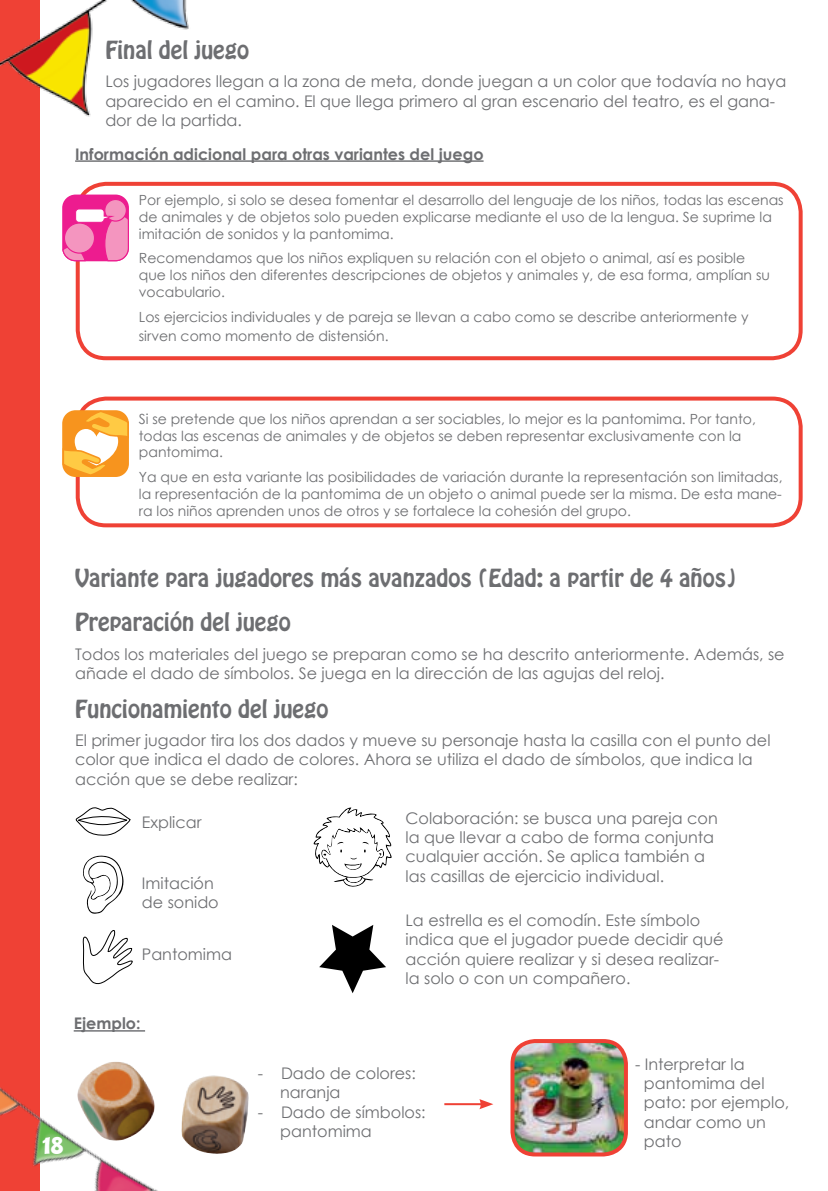
<style>
.page{position:relative;width:828px;height:1191px;background:#fff}
.page>*{position:absolute;margin:0;border:0;box-sizing:border-box;transform-origin:0 0}
.t1{font:22px "Hobo Std";color:#6d6e71}
.t2{font:20px "BD Cartoon Shout";color:#fff}
.t3{font:16px/19.2px "Century Gothic";color:#6d6e71}
.t4{font:700 16px "Century Gothic";color:#6d6e71}
.t5{font:14px/16.8px "Century Gothic";color:#6d6e71}
</style>
<div class="page">
<div style="left:0;top:0;width:40px;height:1191px;background:#ef4135"></div>
<img style="left:0;top:1072px;width:202px;height:119px">
<img style="left:0;top:0;width:189px;height:117px">
<hr style="left:75px;top:160px;width:408px;height:2px;background:#6d6e71">
<hr style="left:74px;top:1030px;width:71px;height:1px;background:#6d6e71">
<div style="left:76px;top:182px;width:726px;height:178px;border:4px solid #ef4135;border-radius:28px"></div>
<svg style="left:62px;top:194px;width:67px;height:67px;background:#f051a5"></svg>
<div style="left:105px;top:199px;width:21px;height:22px;background:#f495bf;border-radius:50%"></div>
<div style="left:104px;top:199px;width:23px;height:23px;border:1px solid #ed1c8f;border-radius:50%"></div>
<div style="left:64px;top:223px;width:31px;height:30px;background:#f495bf;border-radius:50%"></div>
<div style="left:64px;top:222px;width:31px;height:32px;border:1px solid #ed1c8f;border-radius:50%"></div>
<div style="left:76px;top:209px;width:28px;height:13px;background:#fff;border-radius:3px"></div>
<div style="left:75px;top:209px;width:30px;height:14px;border:1px solid #ed1c8f;border-radius:3px"></div>
<div style="left:76px;top:396px;width:726px;height:131px;border:4px solid #ef4135;border-radius:28px"></div>
<svg style="left:62px;top:410px;width:67px;height:67px"></svg>
<img style="left:77px;top:1062px;width:37px;height:31px">
<img style="left:515px;top:1042px;width:111px;height:111px">
<div style="left:510px;top:1039px;width:118px;height:117px;border:4px solid #ef4135;border-radius:23px"></div>
<svg style="left:83px;top:855px;width:41px;height:59px"></svg>
<svg style="left:75px;top:807px;width:56px;height:29px"></svg>
<svg style="left:82px;top:930px;width:51px;height:55px"></svg>
<svg style="left:313px;top:807px;width:79px;height:80px"></svg>
<svg style="left:319px;top:925px;width:67px;height:68px"></svg>
<hr style="left:444px;top:1103px;width:38px;height:2px;background:#ef4135">
<svg style="left:479px;top:1099px;width:14px;height:10px"></svg>
<h1 class="t1" style="left:105px;top:35px;width:145px">Final del juego</h1>
<p class="t3" style="left:105px;top:72px;width:682px">Los jugadores llegan a la zona de meta, donde juegan a un color que todavía no haya aparecido en el camino. El que llega primero al gran escenario del teatro, es el gana&shy;dor de la partida.</p>
<p class="t4" style="left:75px;top:142px;width:410px">Información adicional para otras variantes del juego</p>
<p class="t5" style="left:139px;top:191px;width:646px">Por ejemplo, si solo se desea fomentar el desarrollo del lenguaje de los niños, todas las escenas de animales y de objetos solo pueden explicarse mediante el uso de la lengua. Se suprime la imitación de sonidos y la pantomima.</p>
<p class="t5" style="left:139px;top:250px;width:632px">Recomendamos que los niños expliquen su relación con el objeto o animal, así es posible que los niños den diferentes descripciones de objetos y animales y, de esa forma, amplían su vocabulario.</p>
<p class="t5" style="left:139px;top:307px;width:611px;line-height:19.2px">Los ejercicios individuales y de pareja se llevan a cabo como se describe anteriormente y sirven como momento de distensión.</p>
<p class="t5" style="left:139px;top:410px;width:618px">Si se pretende que los niños aprendan a ser sociables, lo mejor es la pantomima. Por tanto, todas las escenas de animales y de objetos se deben representar exclusivamente con la pantomima.</p>
<p class="t5" style="left:139px;top:468px;width:645px;text-align:justify">Ya que en esta variante las posibilidades de variación durante la representación son limitadas, la representación de la pantomima de un objeto o animal puede ser la misma. De esta mane&shy;ra los niños aprenden unos de otros y se fortalece la cohesión del grupo.</p>
<h1 class="t1" style="left:75px;top:563px;width:662px">Variante para jugadores más avanzados (Edad: a partir de 4 años)</h1>
<h1 class="t1" style="left:75px;top:607px;width:217px">Preparación del juego</h1>
<p class="t3" style="left:75px;top:644px;width:711px">Todos los materiales del juego se preparan como se ha descrito anteriormente. Además, se añade el dado de símbolos. Se juega en la dirección de las agujas del reloj.</p>
<h1 class="t1" style="left:75px;top:693px;width:255px">Funcionamiento del juego</h1>
<p class="t3" style="left:75px;top:730px;width:697px">El primer jugador tira los dos dados y mueve su personaje hasta la casilla con el punto del color que indica el dado de colores. Ahora se utiliza el dado de símbolos, que indica la acción que se debe realizar:</p>
<p class="t3" style="left:142px;top:812px;width:61px">Explicar</p>
<p class="t3" style="left:405px;top:808px;width:314px">Colaboración: se busca una pareja con la que llevar a cabo de forma conjunta cualquier acción. Se aplica también a las casillas de ejercicio individual.</p>
<p class="t3" style="left:142px;top:873px;width:78px">Imitación de sonido</p>
<p class="t3" style="left:142px;top:944px;width:92px">Pantomima</p>
<p class="t3" style="left:405px;top:910px;width:319px">La estrella es el comodín. Este símbolo indica que el jugador puede decidir qué acción quiere realizar y si desea realizar&shy;la solo o con un compañero.</p>
<p class="t4" style="left:74px;top:1011px;width:68px">Ejemplo:</p>
<p class="t2" style="left:43px;top:1135px;width:22px">18</p>
<p class="t3" style="left:280px;top:1063px;width:137px;text-indent:-22px">- Dado de colores: naranja</p>
<p class="t3" style="left:280px;top:1102px;width:147px;text-indent:-22px">- Dado de símbolos: pantomima</p>
<p class="t3" style="left:644px;top:1054px;width:147px;text-indent:-9px">- Interpretar la pantomima del pato: por ejemplo, andar como un pato</p>
</div>
